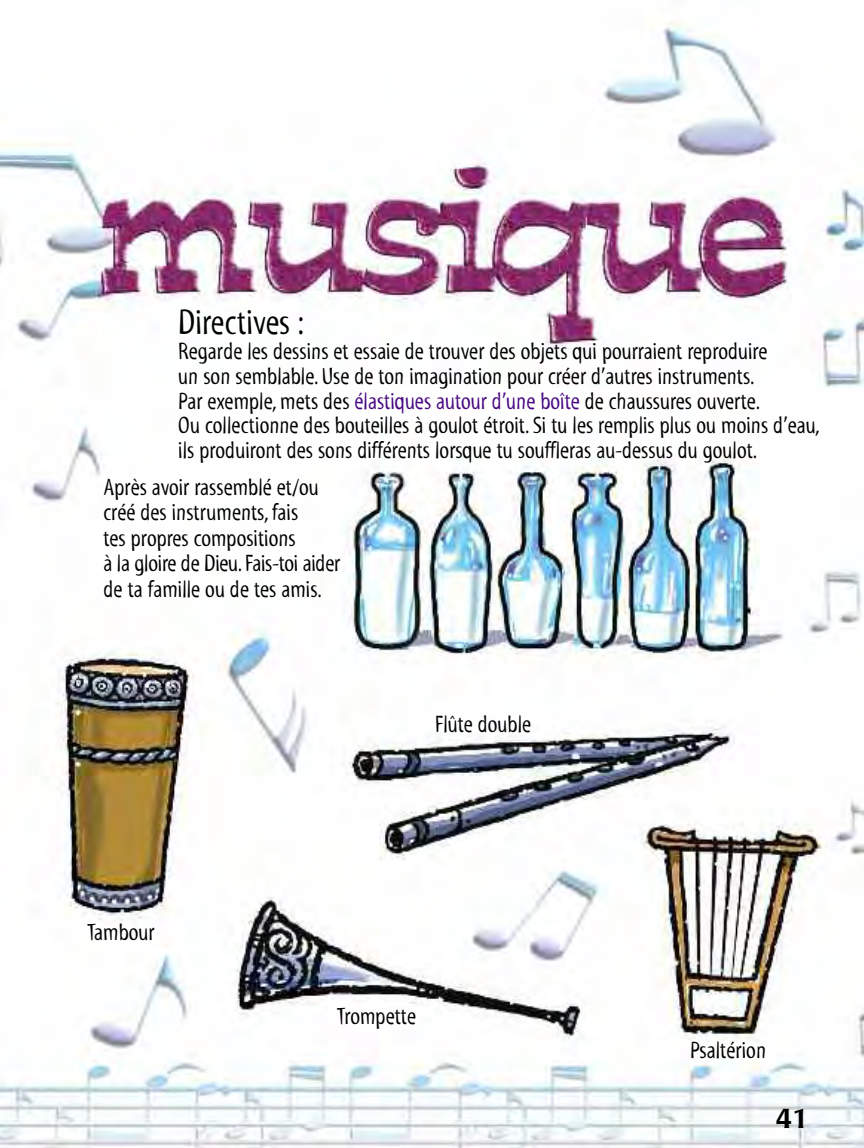
<style>
.page{position:relative;width:864px;height:1148px;background:#fff}
.page>*{position:absolute;margin:0;border:0;box-sizing:border-box;transform-origin:0 0}
.t1{font:36px "Myriad Tilt";color:#000}
.t2{font:500 27px "Poppl Laudatio";color:#000}
.t3{font:24px/24.8px "Myriad Tilt";color:#000}
.s1{color:#480882}
</style>
<div class="page">
<img style="left:0;top:22px;width:864px;height:1126px">
<h1 class="t1" style="left:178px;top:309px;width:128px">Directives :</h1>
<p class="t3" style="left:178px;top:340px;width:643px">Regarde les dessins et essaie de trouver des objets qui pourraient reproduire<br>un son semblable. Use de ton imagination pour créer d’autres instruments.<br>Par exemple, mets des <span class="s1">élastiques autour d’une boîte</span> de chaussures ouverte.<br>Ou collectionne des bouteilles à goulot étroit. Si tu les remplis plus ou moins d’eau, ils produiront des sons différents lorsque tu souffleras au-dessus du goulot.</p>
<p class="t3" style="left:104px;top:476px;width:238px;line-height:25.5px">Après avoir rassemblé et/ou créé des instruments, fais<br>tes propres compositions<br>à la gloire de Dieu. Fais-toi aider de ta famille ou de tes amis.</p>
<p class="t3" style="left:87px;top:921px;width:69px">Tambour</p>
<p class="t3" style="left:435px;top:714px;width:98px">Flûte double</p>
<p class="t3" style="left:337px;top:1005px;width:81px">Trompette</p>
<p class="t3" style="left:690px;top:1039px;width:78px">Psaltérion</p>
<p class="t2" style="left:776px;top:1108px;width:34px">41</p>
</div>
